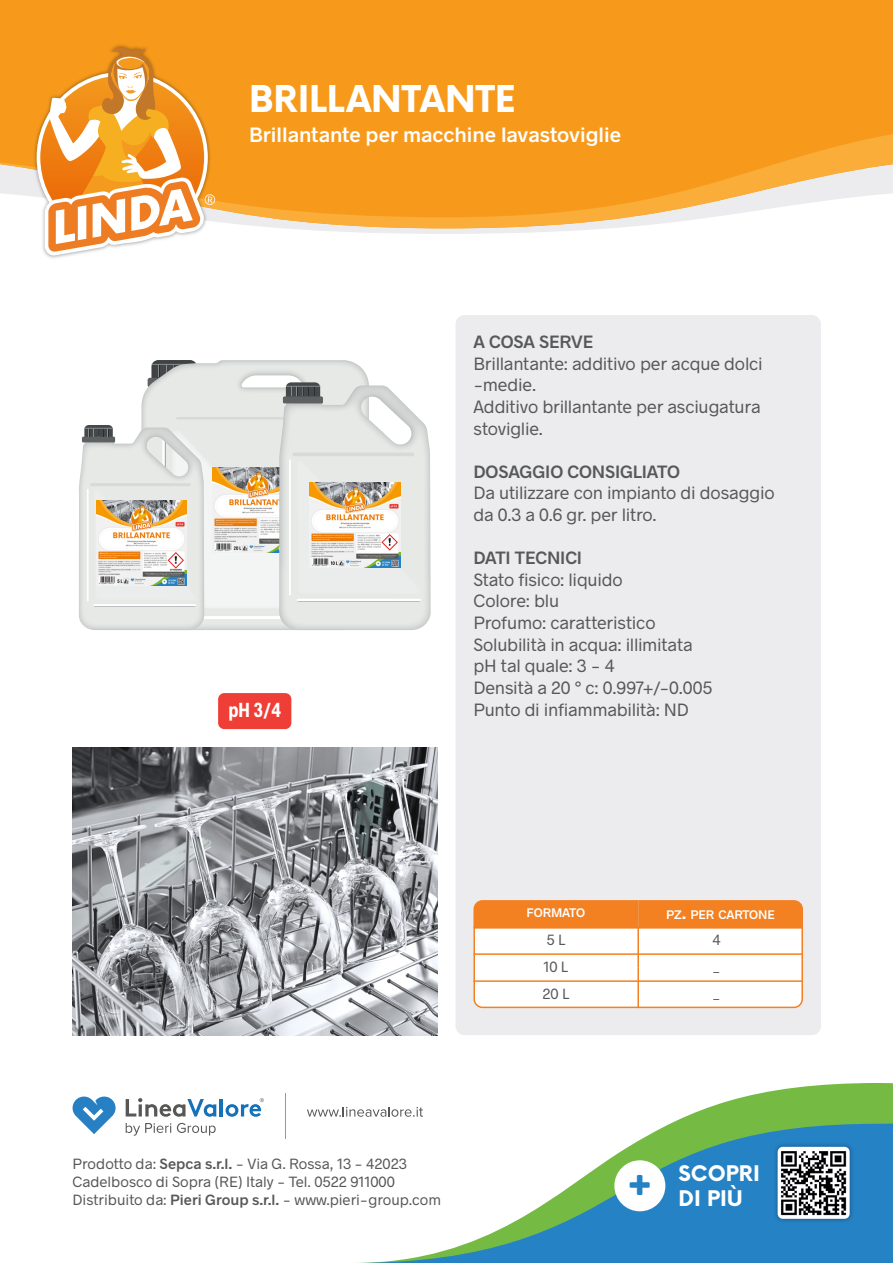
<style>
.page{position:relative;width:893px;height:1263px;background:#fff}
.page>*{position:absolute;margin:0;border:0;box-sizing:border-box;transform-origin:0 0}
.t1{font:700 36px "Now";color:#fff}
.t2{font:600 21px "Radnika";color:#fff}
.t3{font:700 21px/25.2px "Now";color:#fff}
.t4{font:700 condensed 20.55px "Radnika";color:#fff;scale:.95 1}
.t5{font:18px/21.6px "Radnika";letter-spacing:-.01em;color:#57585a}
.t6{font:600 18px "Radnika";letter-spacing:-.01em;color:#57585a}
.t7{font:15px/18px "Radnika";color:#57585a}
.t8{font:600 12.6px "Radnika";color:#fff}
.s1{font-weight:600}
.s2{font-size:18px}
</style>
<div class="page">
<div style="left:455px;top:315px;width:366px;height:720px;background:#ececee;border-radius:9px"></div>
<svg style="left:285px;top:228px;width:323px;height:6px;fill:#ececee"></svg>
<div style="left:0;top:0;width:893px;height:120px;background:#f79a1c"></div>
<svg style="left:0;top:120px;width:893px;height:108px;background:#f6ac46"></svg>
<svg style="left:473px;top:900px;width:330px;height:108px;background:#fbd8bb"></svg>
<hr style="left:637px;top:968px;width:2px;height:40px;background:#f38021">
<hr style="left:637px;top:927px;width:2px;height:41px;background:#f38021">
<div style="left:218px;top:693px;width:73px;height:36px;background:#ee3e35;border-radius:6px"></div>
<svg style="left:672px;top:1083px;width:221px;height:40px;fill:#75bb43"></svg>
<svg style="left:358px;top:1123px;width:535px;height:140px"></svg>
<div style="left:614px;top:1160px;width:51px;height:51px;background:#fff;border-radius:50%"></div>
<img style="left:771px;top:1140px;width:85px;height:85px">
<svg style="left:778px;top:1147px;width:72px;height:72px"></svg>
<img style="left:781px;top:1150px;width:65px;height:65px">
<img style="left:31px;top:42px;width:183px;height:216px">
<svg style="left:37px;top:43px;width:178px;height:214px"></svg>
<svg style="left:73px;top:1096px;width:43px;height:38px"></svg>
<svg style="left:126px;top:1098px;width:90px;height:19px"></svg>
<hr style="left:220px;top:1099px;width:3px;height:17px;background:#1571b8">
<svg style="left:126px;top:1123px;width:45px;height:13px"></svg>
<svg style="left:177px;top:1123px;width:39px;height:12px"></svg>
<svg style="left:226px;top:1098px;width:38px;height:19px"></svg>
<svg style="left:307px;top:1107px;width:116px;height:10px"></svg>
<hr style="left:285px;top:1093px;width:1px;height:45px;background:#999">
<svg style="left:79px;top:360px;width:352px;height:270px"></svg>
<hr style="left:87px;top:489px;width:2px;height:112px;background:#fff">
<img style="left:96px;top:501px;width:91px;height:85px">
<img style="left:72px;top:747px;width:365px;height:288px">
<h1 class="t1" style="left:249px;top:73px;width:268px">BRILLANTANTE</h1>
<p class="t2" style="left:249px;top:120px;width:374px">Brillantante per macchine lavastoviglie</p>
<p class="t4" style="left:228px;top:696px;width:58px">pH 3/4</p>
<p class="t6" style="left:473px;top:329px;width:121px">A COSA SERVE</p>
<p class="t5" style="left:473px;top:352px;width:291px">Brillantante: additivo per acque dolci -medie.<br>Additivo brillantante per asciugatura stoviglie.</p>
<p class="t6" style="left:473px;top:459px;width:208px">DOSAGGIO CONSIGLIATO</p>
<p class="t5" style="left:473px;top:481px;width:303px">Da utilizzare con impianto di dosaggio da 0.3 a 0.6 gr. per litro.</p>
<p class="t6" style="left:473px;top:545px;width:110px">DATI TECNICI</p>
<p class="t5" style="left:473px;top:568px;width:240px">Stato fisico: liquido<br>Colore: blu<br>Profumo: caratteristico<br>Solubilità in acqua: illimitata pH tal quale: 3 - 4<br>Densità a 20 ° c: 0.997+/-0.005<br>Punto di infiammabilità: ND</p>
<p class="t7" style="left:73px;top:1154px;width:370px">Prodotto da: <span class="s1">Sepca s.r.l.</span> - Via G. Rossa, 13 - 42023<br>Cadelbosco di Sopra (RE) Italy - Tel. 0522 911000<br>Distribuito da: <span class="s1">Pieri Group s.r.l.</span> - www.pieri-group.com</p>
<p class="t8" style="left:527px;top:904px;width:60px">FORMATO</p>
<p class="t7" style="left:546px;top:930px;width:20px">5 L</p>
<p class="t7" style="left:712px;top:930px;width:10px">4</p>
<p class="t7" style="left:543px;top:957px;width:26px">10 L</p>
<p class="t7" style="left:714px;top:957px;width:7px">_</p>
<p class="t7" style="left:542px;top:984px;width:29px">20 L</p>
<p class="t7" style="left:714px;top:984px;width:7px">_</p>
<p class="t8" style="left:666px;top:906px;width:110px">PZ<span class="s2">.</span> PER CARTONE</p>
<p class="t3" style="left:678px;top:1160px;width:83px">SCOPRI<br>DI PIÙ</p>
</div>
